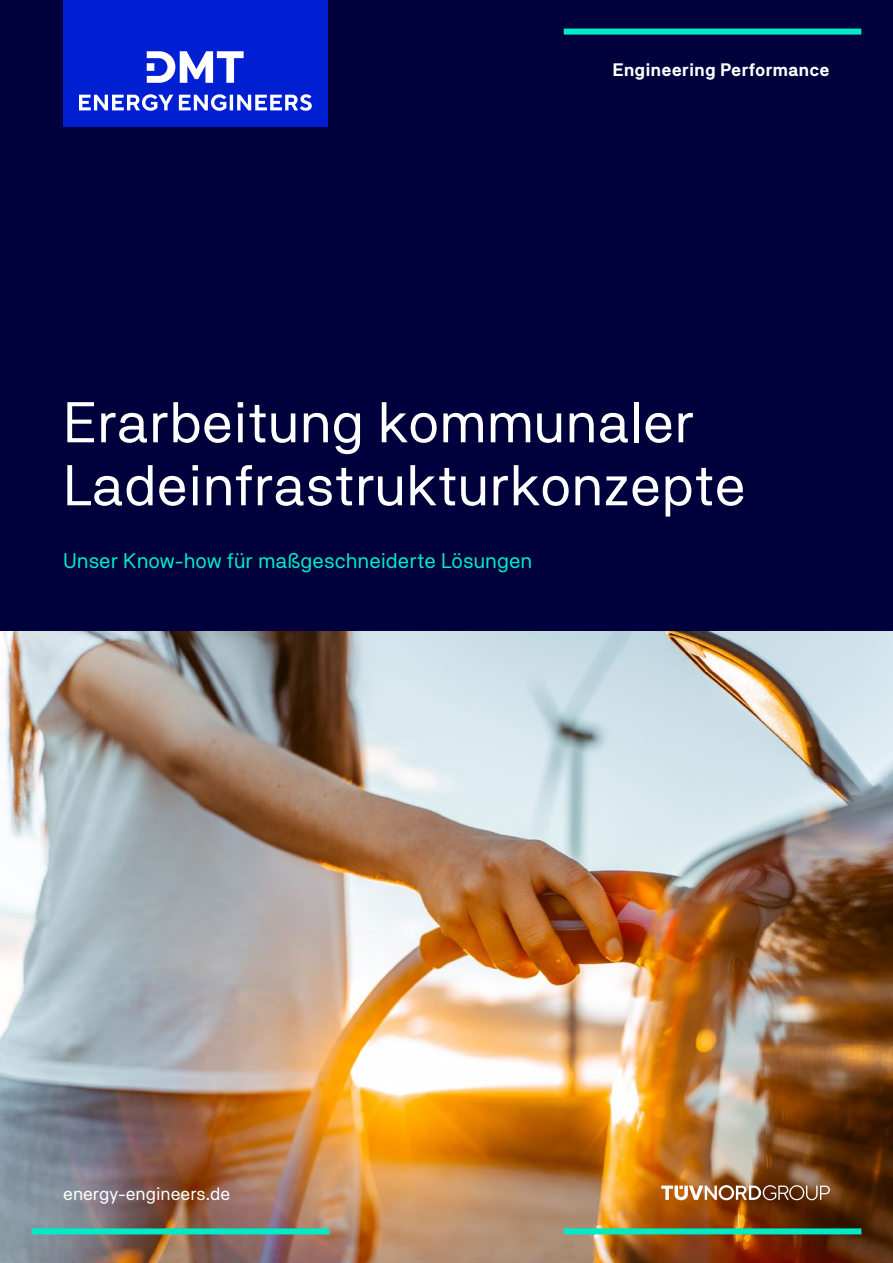
<style>
.page{position:relative;width:893px;height:1263px;background:#fff}
.page>*{position:absolute;margin:0;border:0;box-sizing:border-box;transform-origin:0 0}
.t1{font:57px/63px "TNG Pro";color:#fff}
.t2{font:21px "TNG Pro";color:#00ebc8}
.t3{font:700 18px "TNG Pro";color:#fff}
.t4{font:18px "TNG Pro";color:#fff}
</style>
<div class="page">
<div style="left:0;top:0;width:893px;height:631px;background:#00003c"></div>
<img style="left:0;top:631px;width:893px;height:632px">
<div style="left:564px;top:29px;width:297px;height:6px;background:#00ebc8"></div>
<div style="left:63px;top:0;width:264px;height:126px;background:#001ed2"></div>
<svg style="left:79px;top:51px;width:233px;height:60px"></svg>
<div style="left:564px;top:1228px;width:297px;height:6px;background:#00ebc8"></div>
<div style="left:32px;top:1228px;width:297px;height:6px;background:#00ebc8"></div>
<svg style="left:661px;top:1185px;width:169px;height:15px"></svg>
<p class="t3" style="left:612px;top:59px;width:219px">Engineering Performance</p>
<p class="t1" style="left:63px;top:390px;width:684px">Erarbeitung kommunaler<br>Ladeinfrastrukturkonzepte</p>
<p class="t2" style="left:63px;top:548px;width:471px">Unser Know-how für maßgeschneiderte Lösungen</p>
<p class="t4" style="left:63px;top:1183px;width:169px">energy-engineers.de</p>
</div>
